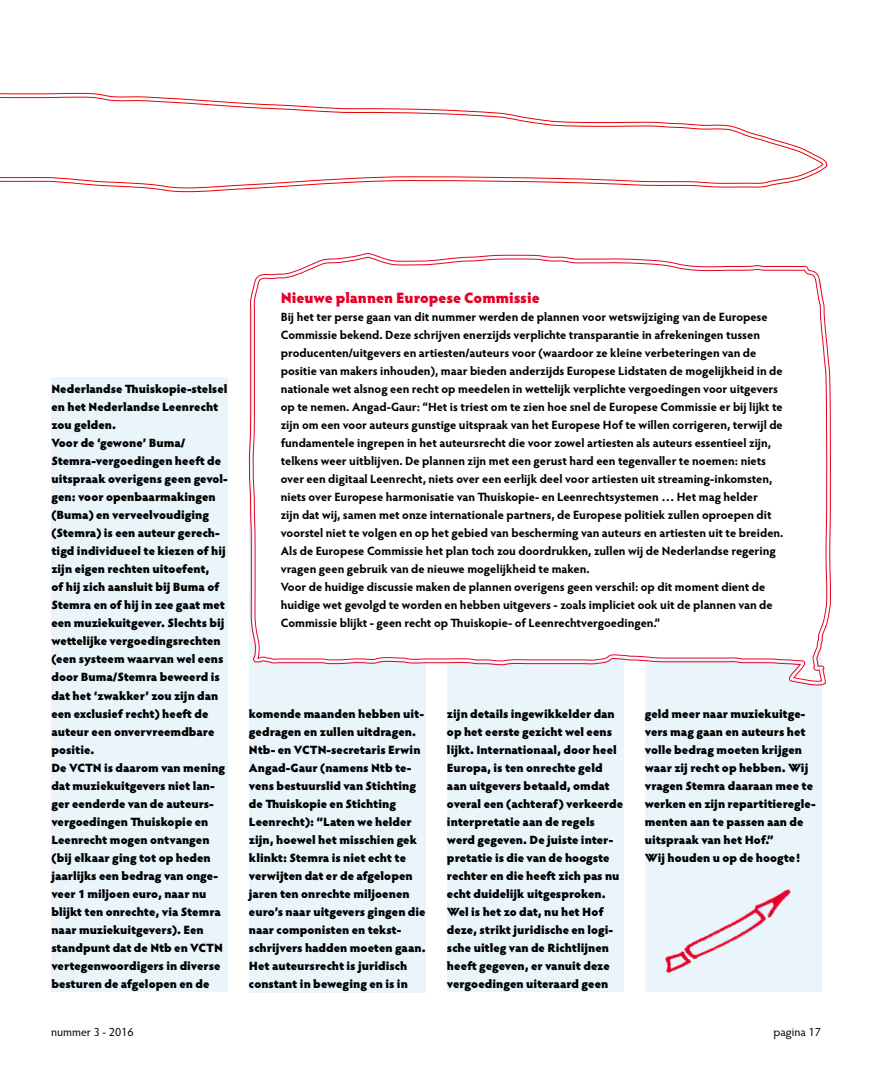
<style>
.page{position:relative;width:872px;height:1085px;background:#fff}
.page>*{position:absolute;margin:0;border:0;box-sizing:border-box;transform-origin:0 0}
.t1{font:900 15px "Hypatia Sans Pro";color:#e60025}
.t2{font:900 12px/18px "Hypatia Sans Pro";color:#000}
.t3{font:700 12px/18px "Hypatia Sans Pro";color:#000}
.t4{font:12px "Hypatia Sans Pro";color:#000}
</style>
<div class="page">
<div style="left:51px;top:377px;width:177px;height:614px;background:#eaf5fb"></div>
<div style="left:447px;top:281px;width:176px;height:710px;background:#eaf5fb"></div>
<div style="left:249px;top:307px;width:177px;height:684px;background:#eaf5fb"></div>
<div style="left:645px;top:281px;width:176px;height:710px;background:#eaf5fb"></div>
<img style="left:665px;top:889px;width:126px;height:84px">
<svg style="left:249px;top:255px;width:582px;height:430px"></svg>
<div style="left:252px;top:256px;width:575px;height:425px;background:#fff"></div>
<svg style="left:0;top:92px;width:823px;height:163px"></svg>
<p class="t2" style="left:51px;top:379px;width:178px">Nederlandse Thuiskopie-stelsel en het Nederlandse Leenrecht zou gelden.<br>Voor de ‘gewone’ Buma/<br>Stemra-vergoedingen heeft de uitspraak overigens geen gevol&shy;gen: voor openbaarmakingen (Buma) en verveelvoudiging (Stemra) is een auteur gerech&shy;tigd individueel te kiezen of hij zijn eigen rechten uitoefent,<br>of hij zich aansluit bij Buma of<br>Stemra en of hij in zee gaat met een muziekuitgever. Slechts bij wettelijke vergoedingsrechten (een systeem waarvan wel eens door Buma/Stemra beweerd is dat het ‘zwakker’ zou zijn dan een exclusief recht) heeft de auteur een onvervreemdbare positie.<br>De VCTN is daarom van mening dat muziekuitgevers niet lan&shy;ger eenderde van de auteurs&shy;vergoedingen Thuiskopie en<br>Leenrecht mogen ontvangen (bij elkaar ging tot op heden jaarlijks een bedrag van onge&shy;veer 1 miljoen euro, naar nu blijkt ten onrechte, via Stemra naar muziekuitgevers). Een standpunt dat de Ntb en VCTN vertegenwoordigers in diverse besturen de afgelopen en de</p>
<p class="t1" style="left:281px;top:287px;width:260px">Nieuwe plannen Europese Commissie</p>
<p class="t3" style="left:281px;top:307px;width:504px">Bij het ter perse gaan van dit nummer werden de plannen voor wetswijziging van de Europese Commissie bekend. Deze schrijven enerzijds verplichte transparantie in afrekeningen tussen producenten/uitgevers en artiesten/auteurs voor (waardoor ze kleine verbeteringen van de positie van makers inhouden), maar bieden anderzijds Europese Lidstaten de mogelijkheid in de nationale wet alsnog een recht op meedelen in wettelijk verplichte vergoedingen voor uitgevers op te nemen. Angad-Gaur: “Het is triest om te zien hoe snel de Europese Commissie er bij lijkt te zijn om een voor auteurs gunstige uitspraak van het Europese Hof te willen corrigeren, terwijl de fundamentele ingrepen in het auteursrecht die voor zowel artiesten als auteurs essentieel zijn, telkens weer uitblijven. De plannen zijn met een gerust hard een tegenvaller te noemen: niets over een digitaal Leenrecht, niets over een eerlijk deel voor artiesten uit streaming-inkomsten, niets over Europese harmonisatie van Thuiskopie- en Leenrechtsystemen … Het mag helder<br>zijn dat wij, samen met onze internationale partners, de Europese politiek zullen oproepen dit voorstel niet te volgen en op het gebied van bescherming van auteurs en artiesten uit te breiden.<br>Als de Europese Commissie het plan toch zou doordrukken, zullen wij de Nederlandse regering vragen geen gebruik van de nieuwe mogelijkheid te maken.<br>Voor de huidige discussie maken de plannen overigens geen verschil: op dit moment dient de huidige wet gevolgd te worden en hebben uitgevers - zoals impliciet ook uit de plannen van de Commissie blijkt - geen recht op Thuiskopie- of Leenrechtvergoedingen.”</p>
<p class="t2" style="left:249px;top:703px;width:178px">komende maanden hebben uit&shy;gedragen en zullen uitdragen.<br>Ntb- en VCTN-secretaris Erwin<br>Angad-Gaur (namens Ntb te&shy;vens bestuurslid van Stichting de Thuiskopie en Stichting<br>Leenrecht): “Laten we helder zijn, hoewel het misschien gek klinkt: Stemra is niet echt te verwijten dat er de afgelopen jaren ten onrechte miljoenen euro’s naar uitgevers gingen die naar componisten en tekst&shy;schrijvers hadden moeten gaan.<br>Het auteursrecht is juridisch constant in beweging en is in</p>
<p class="t2" style="left:645px;top:703px;width:172px">geld meer naar muziekuitge&shy;vers mag gaan en auteurs het volle bedrag moeten krijgen waar zij recht op hebben. Wij vragen Stemra daaraan mee te werken en zijn repartitieregle&shy;menten aan te passen aan de uitspraak van het Hof.”<br>Wij houden u op de hoogte!</p>
<p class="t2" style="left:447px;top:703px;width:178px">zijn details ingewikkelder dan op het eerste gezicht wel eens lijkt. Internationaal, door heel<br>Europa, is ten onrechte geld aan uitgevers betaald, omdat overal een (achteraf) verkeerde interpretatie aan de regels werd gegeven. De juiste inter&shy;pretatie is die van de hoogste rechter en die heeft zich pas nu echt duidelijk uitgesproken.<br>Wel is het zo dat, nu het Hof deze, strikt juridische en logi&shy;sche uitleg van de Richtlijnen heeft gegeven, er vanuit deze vergoedingen uiteraard geen</p>
<p class="t4" style="left:51px;top:1024px;width:84px">nummer 3 - 2016</p>
<p class="t4" style="left:773px;top:1024px;width:49px">pagina 17</p>
</div>
